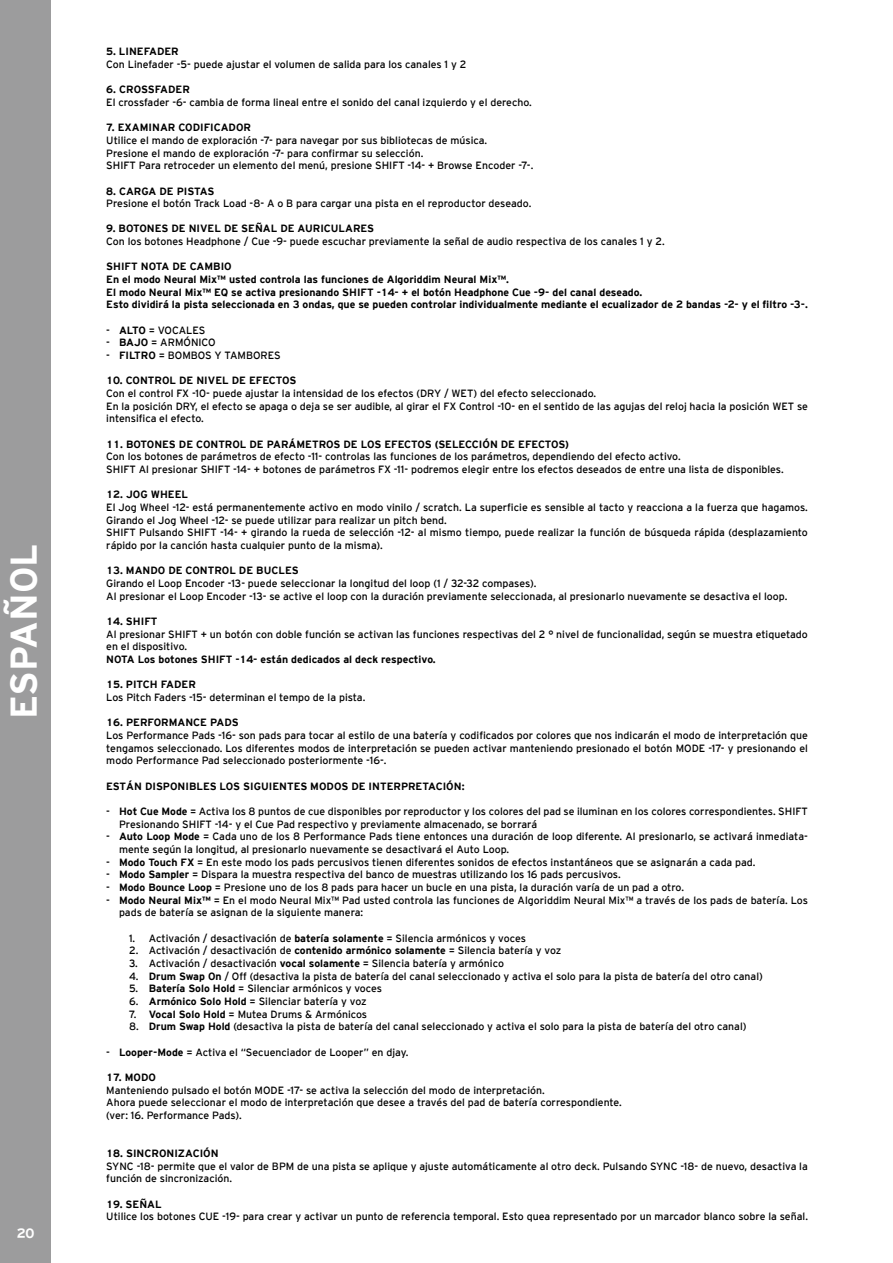
<style>
.page{position:relative;width:893px;height:1263px;background:#fff}
.page>*{position:absolute;margin:0;border:0;box-sizing:border-box;transform-origin:0 0}
.t1{font:700 37.2px "Interstate";color:#fff}
.t2{font:700 13.5px "Interstate";color:#fff}
.t3{font:10.5px/12.6px "Interstate";color:#000}
.t4{font:700 10.5px/12.6px "Interstate";color:#000}
.s1{font-weight:700}
</style>
<div class="page">
<div style="left:0;top:0;width:51px;height:1263px;background:#9c9c9d"></div>
<h1 class="t1" style="left:3px;top:719px;width:177px;rotate:-90deg">ESPAÑOL</h1>
<p class="t2" style="left:17px;top:1225px;width:19px">20</p>
<p class="t4" style="left:106px;top:45px;width:74px">5. LINEFADER</p>
<p class="t3" style="left:106px;top:58px;width:362px">Con Linefader -5- puede ajustar el volumen de salida para los canales 1 y 2</p>
<p class="t4" style="left:106px;top:83px;width:85px">6. CROSSFADER</p>
<p class="t3" style="left:106px;top:96px;width:427px">El crossfader -6- cambia de forma lineal entre el sonido del canal izquierdo y el derecho.</p>
<p class="t4" style="left:106px;top:121px;width:146px">7. EXAMINAR CODIFICADOR</p>
<p class="t3" style="left:106px;top:134px;width:429px">Utilice el mando de exploración -7- para navegar por sus bibliotecas de música.<br>Presione el mando de exploración -7- para confirmar su selección.<br>SHIFT Para retroceder un elemento del menú, presione SHIFT -14- + Browse Encoder -7-.</p>
<p class="t4" style="left:106px;top:184px;width:110px">8. CARGA DE PISTAS</p>
<p class="t3" style="left:106px;top:197px;width:426px">Presione el botón Track Load -8- A o B para cargar una pista en el reproductor deseado.</p>
<p class="t4" style="left:106px;top:222px;width:269px">9. BOTONES DE NIVEL DE SEÑAL DE AURICULARES</p>
<p class="t3" style="left:106px;top:235px;width:560px">Con los botones Headphone / Cue -9- puede escuchar previamente la señal de audio respectiva de los canales 1 y 2.</p>
<p class="t4" style="left:106px;top:260px;width:703px">SHIFT NOTA DE CAMBIO<br>En el modo Neural Mix™ usted controla las funciones de Algoriddim Neural Mix™.<br>El modo Neural Mix™ EQ se activa presionando SHIFT -14- + el botón Headphone Cue -9- del canal deseado.<br>Esto dividirá la pista seleccionada en 3 ondas, que se pueden controlar individualmente mediante el ecualizador de 2 bandas -2- y el filtro -3-.</p>
<p class="t3" style="left:106px;top:324px;width:101px">- <span class="s1">ALTO</span> = VOCALES</p>
<p class="t3" style="left:106px;top:336px;width:111px">- <span class="s1">BAJO</span> = ARMÓNICO</p>
<p class="t3" style="left:106px;top:349px;width:176px">- <span class="s1">FILTRO</span> = BOMBOS Y TAMBORES</p>
<p class="t4" style="left:106px;top:374px;width:192px">10. CONTROL DE NIVEL DE EFECTOS</p>
<p class="t3" style="left:106px;top:387px;width:703px">Con el control FX -10- puede ajustar la intensidad de los efectos (DRY / WET) del efecto seleccionado.<br>En la posición DRY, el efecto se apaga o deja se ser audible, al girar el FX Control -10- en el sentido de las agujas del reloj hacia la posición WET se intensifica el efecto.</p>
<p class="t4" style="left:106px;top:438px;width:464px">11. BOTONES DE CONTROL DE PARÁMETROS DE LOS EFECTOS (SELECCIÓN DE EFECTOS)</p>
<p class="t3" style="left:106px;top:450px;width:679px">Con los botones de parámetros de efecto -11- controlas las funciones de los parámetros, dependiendo del efecto activo.<br>SHIFT Al presionar SHIFT -14- + botones de parámetros FX -11- podremos elegir entre los efectos deseados de entre una lista de disponibles.</p>
<p class="t4" style="left:106px;top:488px;width:83px">12. JOG WHEEL</p>
<p class="t3" style="left:106px;top:501px;width:703px">El Jog Wheel -12- está permanentemente activo en modo vinilo / scratch. La superficie es sensible al tacto y reacciona a la fuerza que hagamos.<br>Girando el Jog Wheel -12- se puede utilizar para realizar un pitch bend.<br>SHIFT Pulsando SHIFT -14- + girando la rueda de selección -12- al mismo tiempo, puede realizar la función de búsqueda rápida (desplazamiento rápido por la canción hasta cualquier punto de la misma).</p>
<p class="t4" style="left:106px;top:564px;width:194px">13. MANDO DE CONTROL DE BUCLES</p>
<p class="t3" style="left:106px;top:577px;width:682px">Girando el Loop Encoder -13- puede seleccionar la longitud del loop (1 / 32-32 compases).<br>Al presionar el Loop Encoder -13- se active el loop con la duración previamente seleccionada, al presionarlo nuevamente se desactiva el loop.</p>
<p class="t4" style="left:106px;top:615px;width:53px">14. SHIFT</p>
<p class="t3" style="left:106px;top:628px;width:703px">Al presionar SHIFT + un botón con doble función se activan las funciones respectivas del 2 ° nivel de funcionalidad, según se muestra etiquetado en el dispositivo.</p>
<p class="t4" style="left:106px;top:653px;width:331px">NOTA Los botones SHIFT -14- están dedicados al deck respectivo.</p>
<p class="t4" style="left:106px;top:678px;width:91px">15. PITCH FADER</p>
<p class="t3" style="left:106px;top:691px;width:261px">Los Pitch Faders -15- determinan el tempo de la pista.</p>
<p class="t4" style="left:106px;top:716px;width:134px">16. PERFORMANCE PADS</p>
<p class="t3" style="left:106px;top:729px;width:703px;text-align:justify">Los Performance Pads -16- son pads para tocar al estilo de una batería y codificados por colores que nos indicarán el modo de interpretación que tengamos seleccionado. Los diferentes modos de interpretación se pueden activar manteniendo presionado el botón MODE -17- y presionando el modo Performance Pad seleccionado posteriormente -16-.</p>
<p class="t4" style="left:106px;top:780px;width:360px">ESTÁN DISPONIBLES LOS SIGUIENTES MODOS DE INTERPRETACIÓN:</p>
<p class="t3" style="left:119px;top:805px;width:690px;text-indent:-13px">- <span class="s1">Hot Cue Mode</span> = Activa los 8 puntos de cue disponibles por reproductor y los colores del pad se iluminan en los colores correspondientes. SHIFT<br>Presionando SHIFT -14- y el Cue Pad respectivo y previamente almacenado, se borrará</p>
<p class="t3" style="left:119px;top:830px;width:690px;text-indent:-13px">- <span class="s1">Auto Loop Mode</span> = Cada uno de los 8 Performance Pads tiene entonces una duración de loop diferente. Al presionarlo, se activará inmediata&shy;mente según la longitud, al presionarlo nuevamente se desactivará el Auto Loop.</p>
<p class="t3" style="left:106px;top:856px;width:651px">- <span class="s1">Modo Touch FX</span> = En este modo los pads percusivos tienen diferentes sonidos de efectos instantáneos que se asignarán a cada pad.</p>
<p class="t3" style="left:106px;top:868px;width:516px">- <span class="s1">Modo Sampler</span> = Dispara la muestra respectiva del banco de muestras utilizando los 16 pads percusivos.</p>
<p class="t3" style="left:106px;top:881px;width:579px">- <span class="s1">Modo Bounce Loop</span> = Presione uno de los 8 pads para hacer un bucle en una pista, la duración varía de un pad a otro.</p>
<p class="t3" style="left:119px;top:894px;width:690px;text-indent:-13px">- <span class="s1">Modo Neural Mix™</span> = En el modo Neural Mix™ Pad usted controla las funciones de Algoriddim Neural Mix™ a través de los pads de batería. Los pads de batería se asignan de la siguiente manera:</p>
<p class="t3" style="left:129px;top:932px;width:398px">1. Activación / desactivación de <span class="s1">batería solamente</span> = Silencia armónicos y voces</p>
<p class="t3" style="left:129px;top:944px;width:434px">2. Activación / desactivación de <span class="s1">contenido armónico solamente</span> = Silencia batería y voz</p>
<p class="t3" style="left:129px;top:957px;width:376px">3. Activación / desactivación <span class="s1">vocal solamente</span> = Silencia batería y armónico</p>
<p class="t3" style="left:129px;top:970px;width:635px">4. <span class="s1">Drum Swap On</span> / Off (desactiva la pista de batería del canal seleccionado y activa el solo para la pista de batería del otro canal)</p>
<p class="t3" style="left:129px;top:982px;width:255px">5. <span class="s1">Batería Solo Hold</span> = Silenciar armónicos y voces</p>
<p class="t3" style="left:129px;top:995px;width:239px">6. <span class="s1">Armónico Solo Hold</span> = Silenciar batería y voz</p>
<p class="t3" style="left:129px;top:1007px;width:240px">7. <span class="s1">Vocal Solo Hold</span> = Mutea Drums &amp; Armónicos</p>
<p class="t3" style="left:129px;top:1020px;width:619px">8. <span class="s1">Drum Swap Hold</span> (desactiva la pista de batería del canal seleccionado y activa el solo para la pista de batería del otro canal)</p>
<p class="t3" style="left:106px;top:1045px;width:304px">- <span class="s1">Looper-Mode</span> = Activa el “Secuenciador de Looper” en djay.</p>
<p class="t4" style="left:106px;top:1071px;width:51px">17. MODO</p>
<p class="t3" style="left:106px;top:1083px;width:517px">Manteniendo pulsado el botón MODE -17- se activa la selección del modo de interpretación.<br>Ahora puede seleccionar el modo de interpretación que desee a través del pad de batería correspondiente. (ver: 16. Performance Pads).</p>
<p class="t4" style="left:106px;top:1147px;width:114px">18. SINCRONIZACIÓN</p>
<p class="t3" style="left:106px;top:1159px;width:703px">SYNC -18- permite que el valor de BPM de una pista se aplique y ajuste automáticamente al otro deck. Pulsando SYNC -18- de nuevo, desactiva la función de sincronización.</p>
<p class="t4" style="left:106px;top:1197px;width:57px">19. SEÑAL</p>
<p class="t3" style="left:106px;top:1210px;width:703px">Utilice los botones CUE -19- para crear y activar un punto de referencia temporal. Esto quea representado por un marcador blanco sobre la señal.</p>
</div>
